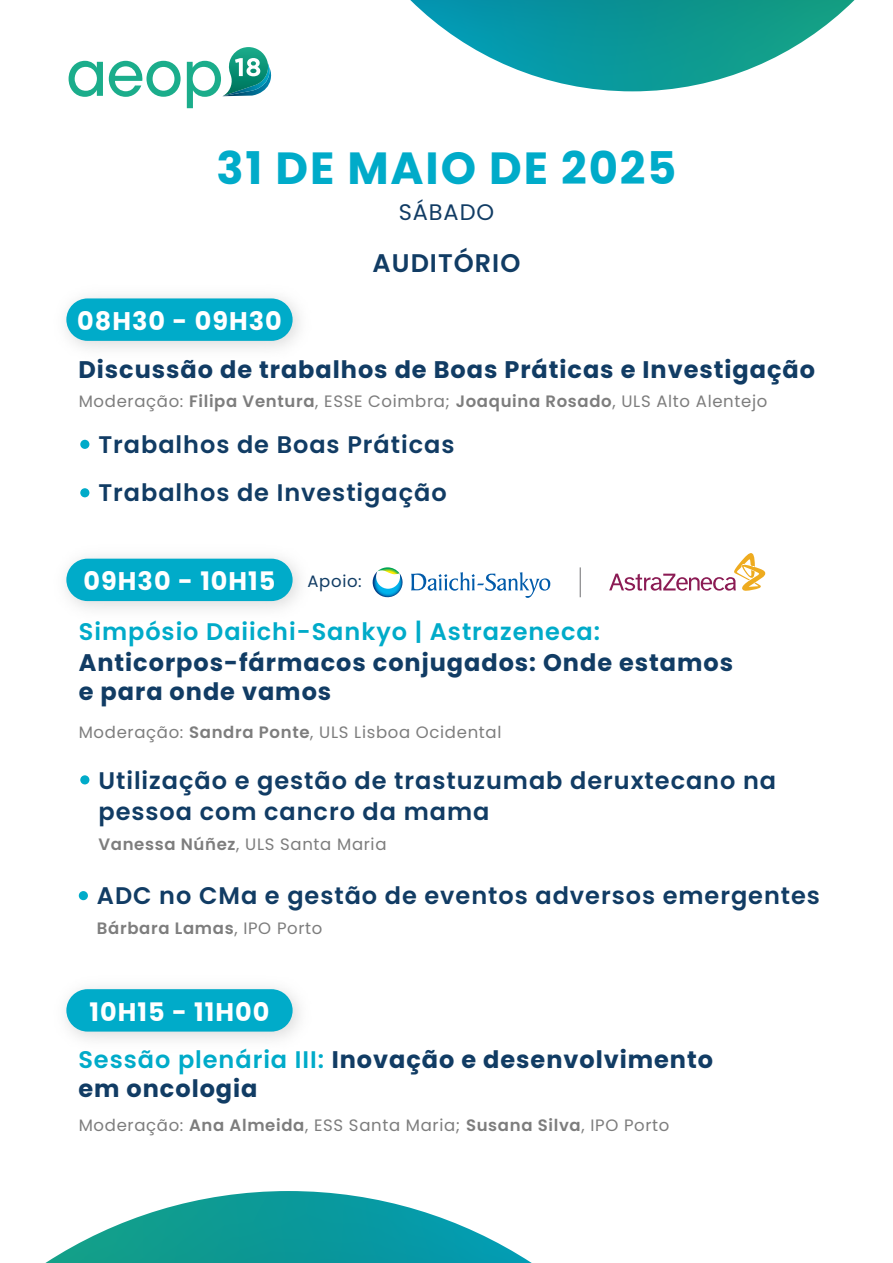
<style>
.page{position:relative;width:893px;height:1263px;background:#fff}
.page>*{position:absolute;margin:0;border:0;box-sizing:border-box;transform-origin:0 0}
.t1{font:500 62.55px "ITC Avant Garde Std";color:#1bad8b;scale:.94 1}
.t2{font:700 45px "Poppins";letter-spacing:.04em;color:#00abc9}
.t3{font:700 25.5px "Poppins";letter-spacing:.04em;color:#fff}
.t4{font:600 25.5px "Poppins";letter-spacing:.04em;color:#113c64}
.t5{font:700 24px/28.5px "Poppins";letter-spacing:.04em;color:#113c64}
.t6{font:600 24px/31.5px "Poppins";letter-spacing:.04em;color:#113c64}
.t7{font:600 24px "Poppins";letter-spacing:.04em;color:#00abc9}
.t8{font:22.5px "Poppins";letter-spacing:.04em;color:#113c64}
.t9{font:16.5px "Poppins";letter-spacing:.04em;color:#7d7d7d}
.t10{font:600 16.5px "Poppins";letter-spacing:.04em;color:#7d7d7d}
.t11{font:16.5px "Poppins";letter-spacing:.04em;color:#113c64}
.s1{font-weight:600}
.s2{font-weight:400}
.s3{font-weight:600;color:#00abc9}
</style>
<div class="page">
<svg style="left:45px;top:1191px;width:487px;height:72px"></svg>
<svg style="left:410px;top:0;width:444px;height:91px"></svg>
<svg style="left:223px;top:47px;width:48px;height:49px"></svg>
<div style="left:66px;top:298px;width:227px;height:43px;background:#00abc9;border-radius:21px"></div>
<img style="left:65px;top:557px;width:235px;height:52px">
<div style="left:66px;top:559px;width:227px;height:42px;background:#00abc9;border-radius:21px"></div>
<img style="left:65px;top:988px;width:235px;height:52px">
<div style="left:66px;top:989px;width:227px;height:42px;background:#00abc9;border-radius:21px"></div>
<svg style="left:609px;top:553px;width:157px;height:38px"></svg>
<svg style="left:411px;top:572px;width:140px;height:26px"></svg>
<svg style="left:372px;top:567px;width:31px;height:31px"></svg>
<hr style="left:580px;top:567px;width:1px;height:30px;background:#6d6e71">
<div style="left:80px;top:775px;width:9px;height:9px;background:#00abc9;border-radius:50%"></div>
<div style="left:80px;top:440px;width:9px;height:9px;background:#00abc9;border-radius:50%"></div>
<div style="left:80px;top:488px;width:9px;height:9px;background:#00abc9;border-radius:50%"></div>
<div style="left:79px;top:891px;width:9px;height:9px;background:#00abc9;border-radius:50%"></div>
<h1 class="t1" style="left:66px;top:34px;width:168px">aeop</h1>
<h2 class="t2" style="left:216px;top:142px;width:462px">31 DE MAIO DE 2025</h2>
<h3 class="t8" style="left:399px;top:199px;width:97px">SÁBADO</h3>
<h3 class="t4" style="left:373px;top:248px;width:149px">AUDITÓRIO</h3>
<h3 class="t3" style="left:77px;top:306px;width:206px">08H30 - 09H30</h3>
<h3 class="t5" style="left:78px;top:355px;width:738px">Discussão de trabalhos de Boas Práticas e Investigação</h3>
<p class="t9" style="left:79px;top:392px;width:690px">Moderação: <span class="s1">Filipa Ventura</span>, ESSE Coimbra; <span class="s1">Joaquina Rosado</span>, ULS Alto Alentejo</p>
<h3 class="t6" style="left:98px;top:420px;width:357px;line-height:48.4px">Trabalhos de Boas Práticas<br>Trabalhos de Investigação</h3>
<h3 class="t3" style="left:84px;top:567px;width:193px">09H30 - 10H15</h3>
<p class="t11" style="left:308px;top:572px;width:56px">Apoio:</p>
<h3 class="t7" style="left:79px;top:618px;width:523px">Simpósio Daiichi-Sankyo | Astrazeneca:</h3>
<h3 class="t5" style="left:79px;top:649px;width:656px">Anticorpos-fármacos conjugados: Onde estamos e para onde vamos</h3>
<p class="t9" style="left:79px;top:722px;width:424px">Moderação: <span class="s1">Sandra Ponte</span>, ULS Lisboa Ocidental</p>
<h3 class="t6" style="left:98px;top:764px;width:679px">Utilização e gestão de trastuzumab deruxtecano na pessoa com cancro da mama</h3>
<p class="t9" style="left:98px;top:835px;width:290px"><span class="s1">Vanessa Núñez</span>, ULS Santa Maria</p>
<h3 class="t6" style="left:97px;top:880px;width:725px">ADC no CMa e gestão de eventos adversos emergentes</h3>
<p class="t10" style="left:97px;top:919px;width:227px">Bárbara Lamas<span class="s2">, IPO Porto</span></p>
<h3 class="t3" style="left:90px;top:997px;width:181px">10H15 - 11H00</h3>
<h3 class="t5" style="left:78px;top:1045px;width:636px"><span class="s3">Sessão plenária III:</span> Inovação e desenvolvimento em oncologia</h3>
<p class="t9" style="left:79px;top:1115px;width:592px">Moderação: <span class="s1">Ana Almeida</span>, ESS Santa Maria; <span class="s1">Susana Silva</span>, IPO Porto</p>
</div>
